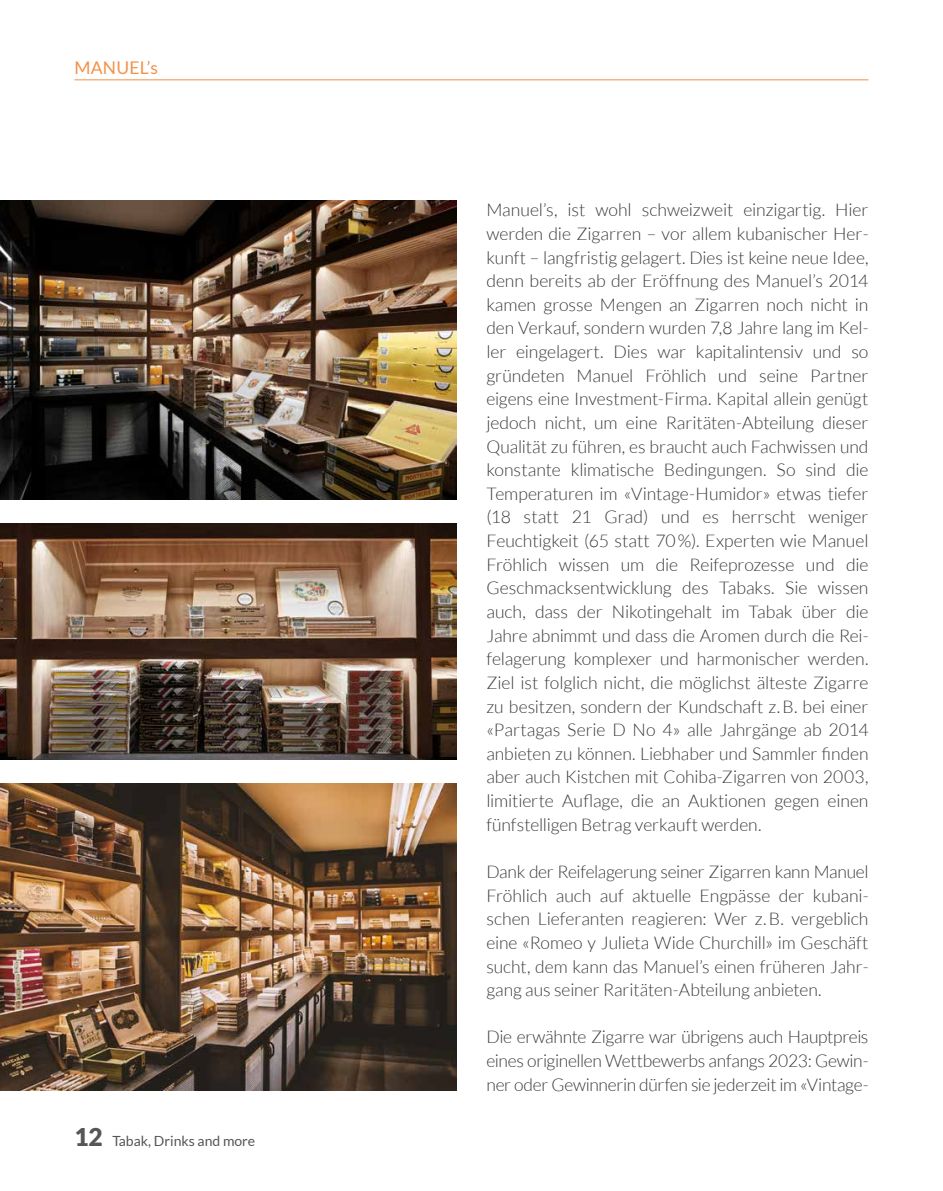
<style>
.page{position:relative;width:943px;height:1191px;background:#fff}
.page>*{position:absolute;margin:0;border:0;box-sizing:border-box;transform-origin:0 0}
.t1{font:300 17.5px/23.6px "Lato";letter-spacing:-.005em;color:#3a3a39;text-align:justify}
.t2{font:17.5px "Lato";letter-spacing:.015em;color:#f39148}
.t3{font:14px "Lato";color:#565655}
.s1{font-weight:900;font-size:24.5px}
</style>
<div class="page">
<hr style="left:74px;top:79px;width:794px;height:1px;background:#f39148">
<img style="left:0;top:201px;width:456px;height:299px">
<img style="left:0;top:523px;width:456px;height:237px">
<img style="left:0;top:783px;width:456px;height:307px">
<p class="t2" style="left:74px;top:58px;width:85px">MANUEL’s</p>
<p class="t3" style="left:74px;top:1133px;width:182px"><span class="s1">12</span> Tabak, Drinks and more</p>
<p class="t1" style="left:486px;top:198px;width:384px">Manuel’s, ist wohl schweizweit einzigartig. Hier werden die Zigarren – vor allem kubanischer Her&shy;kunft – langfristig gelagert. Dies ist keine neue Idee, denn bereits ab der Eröffnung des Manuel’s 2014 kamen grosse Mengen an Zigarren noch nicht in den Verkauf, sondern wurden 7,8 Jahre lang im Kel&shy;ler eingelagert. Dies war kapitalintensiv und so gründeten Manuel Fröhlich und seine Partner eigens eine Investment-Firma. Kapital allein genügt jedoch nicht, um eine Raritäten-Abteilung dieser Qualität zu führen, es braucht auch Fachwissen und konstante klimatische Bedingungen. So sind die Temperaturen im «Vintage-Humidor» etwas tiefer (18 statt 21 Grad) und es herrscht weniger Feuchtigkeit (65 statt 70%). Experten wie Manuel Fröhlich wissen um die Reifeprozesse und die Geschmacksentwicklung des Tabaks. Sie wissen auch, dass der Nikotingehalt im Tabak über die Jahre abnimmt und dass die Aromen durch die Rei&shy;felagerung komplexer und harmonischer werden.<br>Ziel ist folglich nicht, die möglichst älteste Zigarre zu besitzen, sondern der Kundschaft z.B. bei einer «Partagas Serie D No 4» alle Jahrgänge ab 2014 anbieten zu können. Liebhaber und Sammler finden aber auch Kistchen mit Cohiba-Zigarren von 2003, limitierte Auflage, die an Auktionen gegen einen fünfstelligen Betrag verkauft werden.</p>
<p class="t1" style="left:486px;top:860px;width:383px">Dank der Reifelagerung seiner Zigarren kann Manuel Fröhlich auch auf aktuelle Engpässe der kubani&shy;schen Lieferanten reagieren: Wer z.B. vergeblich eine «Romeo y Julieta Wide Churchill» im Geschäft sucht, dem kann das Manuel’s einen früheren Jahr&shy;gang aus seiner Raritäten-Abteilung anbieten.</p>
<p class="t1" style="left:486px;top:1025px;width:383px">Die erwähnte Zigarre war übrigens auch Hauptpreis eines originellen Wettbewerbs anfangs 2023: Gewin&shy;ner oder Gewinnerin dürfen sie jederzeit im «Vintage-</p>
</div>
